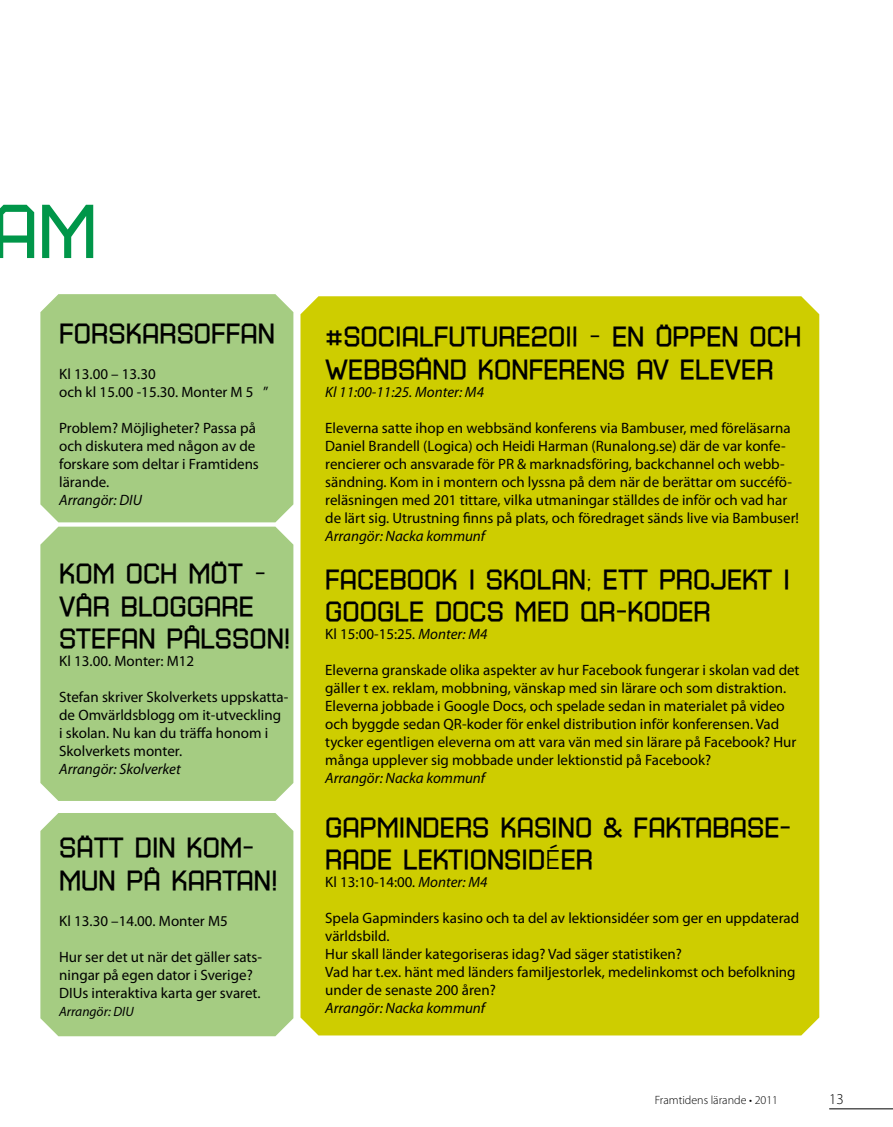
<style>
.page{position:relative;width:893px;height:1127px;background:#fff}
.page>*{position:absolute;margin:0;border:0;box-sizing:border-box;transform-origin:0 0}
.t1{font:72px "Square 45";color:#009649}
.t2{font:27px/32.4px "Square 45";color:#000}
.t3{font:15px/18px "Myriad Pro";color:#000}
.t4{font:italic 15px "Myriad Pro";color:#000}
.t5{font:300 15px "Myriad Pro";color:#000}
.t6{font:italic 13.5px "Myriad Pro";color:#000}
.t7{font:300 12px "Myriad Pro";color:#000}
.s1{font-style:italic}
</style>
<div class="page">
<hr style="left:829px;top:1108px;width:64px;height:1px;background:#000">
<div style="left:300px;top:296px;width:519px;height:739px;background:#cecd00"></div>
<div style="left:40px;top:294px;width:253px;height:228px;background:#a5cc82"></div>
<div style="left:40px;top:527px;width:253px;height:274px;background:#a5cc82"></div>
<div style="left:40px;top:813px;width:253px;height:223px;background:#a5cc82"></div>
<h1 class="t1" style="left:-8px;top:186px;width:99px">AM</h1>
<h2 class="t2" style="left:59px;top:316px;width:50px">FORSKARS</h2>
<h2 class="t2" style="left:194px;top:316px;width:83px">OFFAN</h2>
<p class="t3" style="left:59px;top:365px;width:211px">Kl 13.00 – 13.30<br>och kl 15.00 -15.30. Monter M 5 ”</p>
<p class="t3" style="left:59px;top:419px;width:201px">Problem? Möjligheter? Passa på och diskutera med någon av de forskare som deltar i Framtidens lärande.</p>
<p class="t4" style="left:59px;top:490px;width:84px">Arrangör: DIU</p>
<h2 class="t2" style="left:59px;top:557px;width:209px">KOM OCH MÖT –<br>VÅR BLOGGARE<br>STEFA</h2>
<h2 class="t2" style="left:138px;top:621px;width:154px">N PÅLSSON!</h2>
<p class="t3" style="left:59px;top:652px;width:136px">Kl 13.00. Monter: M12</p>
<p class="t3" style="left:59px;top:688px;width:231px">Stefan skriver Skolverkets uppskatta&shy;de Omvärldsblogg om it-utveckling i skolan. Nu kan du träffa honom i<br>Skolverkets monter.</p>
<p class="t4" style="left:59px;top:760px;width:123px">Arrangör: Skolverket</p>
<h2 class="t2" style="left:59px;top:831px;width:34px">SÄTT</h2>
<h2 class="t2" style="left:59px;top:831px;width:196px;text-indent:76px">DIN KOM-<br>MUN PÅ KARTA</h2>
<h2 class="t2" style="left:254px;top:863px;width:26px">N!</h2>
<p class="t3" style="left:59px;top:911px;width:170px">Kl 13.30 –14.00. Monter M5</p>
<p class="t3" style="left:59px;top:947px;width:204px">Hur ser det ut när det gäller sats&shy;ningar på egen dator i Sverige?<br>DIUs interaktiva karta ger svaret.</p>
<p class="t6" style="left:59px;top:1003px;width:76px">Arrangör: DIU</p>
<h2 class="t2" style="left:325px;top:320px;width:141px">#SOCIALFUTURE</h2>
<h2 class="t2" style="left:531px;top:320px;width:142px">2011 – EN ÖPPE</h2>
<h2 class="t2" style="left:721px;top:320px;width:81px">N OCH</h2>
<h2 class="t2" style="left:325px;top:352px;width:220px">WEBBSÄND KONFERE</h2>
<h2 class="t2" style="left:591px;top:352px;width:106px">NSAV ELEVER</h2>
<p class="t4" style="left:325px;top:382px;width:160px">Kl 11:00-11:25. Monter: M4</p>
<p class="t3" style="left:325px;top:418px;width:475px">Eleverna satte ihop en webbsänd konferens via Bambuser, med föreläsarna Daniel Brandell (Logica) och Heidi Harman (Runalong.se) där de var konfe&shy;rencierer och ansvarade för PR &amp; marknadsföring, backchannel och webb&shy;sändning. Kom in i montern och lyssna på dem när de berättar om succéfö&shy;reläsningen med 201 tittare, vilka utmaningar ställdes de inför och vad har de lärt sig. Utrustning finns på plats, och föredraget sänds live via Bambuser!</p>
<p class="t4" style="left:325px;top:526px;width:161px">Arrangör: Nacka kommunf</p>
<h2 class="t2" style="left:325px;top:562px;width:294px">FACEBOOK I SKOLAN; ETT</h2>
<h2 class="t2" style="left:659px;top:562px;width:84px">PROJEKT</h2>
<h2 class="t2" style="left:783px;top:562px;width:4px">I</h2>
<h2 class="t2" style="left:325px;top:595px;width:369px">GOOGLE DOCS MED QR-KODER</h2>
<p class="t3" style="left:325px;top:625px;width:164px">Kl 15:00-15:25<span class="s1">. Monter: M4</span></p>
<p class="t3" style="left:325px;top:661px;width:476px">Eleverna granskade olika aspekter av hur Facebook fungerar i skolan vad det gäller t ex. reklam, mobbning, vänskap med sin lärare och som distraktion.<br>Eleverna jobbade i Google Docs, och spelade sedan in materialet på video och byggde sedan QR-koder för enkel distribution inför konferensen. Vad tycker egentligen eleverna om att vara vän med sin lärare på Facebook? Hur många upplever sig mobbade under lektionstid på Facebook?</p>
<p class="t4" style="left:325px;top:769px;width:161px">Arrangör: Nacka kommunf</p>
<h2 class="t2" style="left:325px;top:810px;width:18px">GAP</h2>
<h2 class="t2" style="left:377px;top:810px;width:80px">MINDERS</h2>
<h2 class="t2" style="left:500px;top:810px;width:15px">KASI</h2>
<h2 class="t2" style="left:558px;top:810px;width:93px">NO &amp; FAKTA</h2>
<h2 class="t2" style="left:712px;top:810px;width:34px">BASE</h2>
<h2 class="t2" style="left:779px;top:810px;width:13px">-</h2>
<h2 class="t2" style="left:325px;top:843px;width:92px">RADELEKTI</h2>
<h2 class="t2" style="left:470px;top:843px;width:107px">ONSIDÉER</h2>
<p class="t3" style="left:325px;top:873px;width:164px">Kl 13:10-14:00<span class="s1">. Monter: M4</span></p>
<p class="t3" style="left:325px;top:909px;width:475px">Spela Gapminders kasino och ta del av lektionsidéer som ger en uppdaterad världsbild.<br>Hur skall länder kategoriseras idag? Vad säger statistiken?<br>Vad har t.ex. hänt med länders familjestorlek, medelinkomst och befolkning under de senaste 200 åren?</p>
<p class="t4" style="left:325px;top:999px;width:161px">Arrangör: Nacka kommunf</p>
<p class="t7" style="left:655px;top:1093px;width:125px">Framtidens lärande • 2011</p>
<p class="t5" style="left:829px;top:1090px;width:16px">13</p>
</div>
